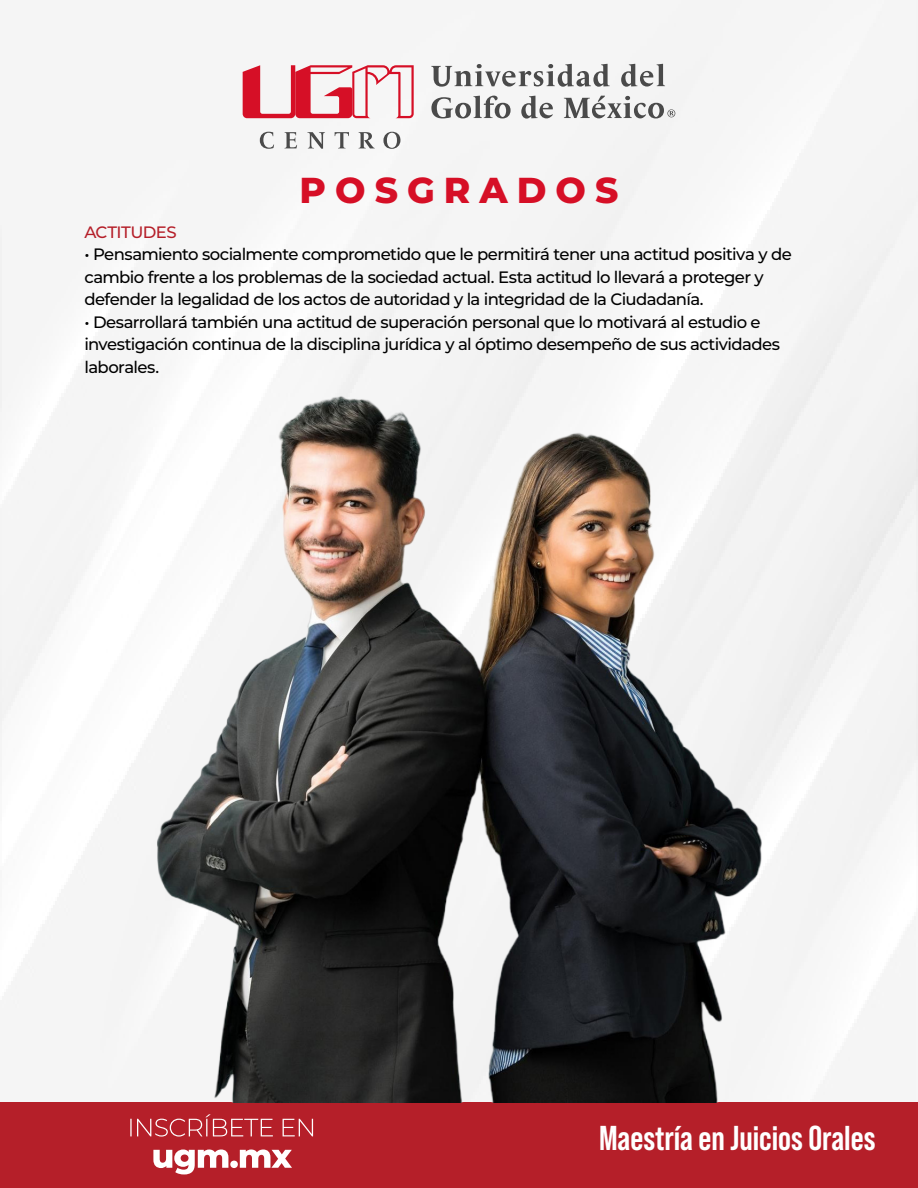
<style>
.page{position:relative;width:918px;height:1188px;background:#fff}
.page>*{position:absolute;margin:0;border:0;box-sizing:border-box;transform-origin:0 0}
.t1{font:800 36px "Montserrat";letter-spacing:.25em;color:#d60f26}
.t2{font:700 34.5px "Bebas Neue Pro";color:#fff}
.t3{font:500 16.5px/22.5px "Montserrat";letter-spacing:-.035em;color:#000}
.t4{font:500 16.5px "Montserrat";letter-spacing:-.03em;color:#b51f29}
</style>
<div class="page">
<div style="left:0;top:0;width:918px;height:1103px;background:#f5f5f5"></div>
<svg style="left:243px;top:65px;width:171px;height:53px"></svg>
<svg style="left:260px;top:132px;width:14px;height:17px"></svg>
<svg style="left:285px;top:132px;width:12px;height:16px"></svg>
<svg style="left:307px;top:132px;width:18px;height:17px"></svg>
<svg style="left:335px;top:132px;width:14px;height:16px"></svg>
<svg style="left:359px;top:132px;width:16px;height:16px"></svg>
<svg style="left:383px;top:132px;width:17px;height:17px"></svg>
<svg style="left:431px;top:96px;width:80px;height:22px"></svg>
<svg style="left:521px;top:96px;width:32px;height:23px"></svg>
<svg style="left:621px;top:64px;width:44px;height:23px"></svg>
<svg style="left:431px;top:64px;width:179px;height:23px"></svg>
<svg style="left:564px;top:96px;width:111px;height:22px"></svg>
<div style="left:0;top:1103px;width:918px;height:85px;background:#b51f29"></div>
<svg style="left:153px;top:1150px;width:139px;height:24px"></svg>
<svg style="left:130px;top:1114px;width:183px;height:23px"></svg>
<img style="left:148px;top:391px;width:622px;height:712px">
<p class="t1" style="left:300px;top:164px;width:320px">POSGRADOS</p>
<p class="t4" style="left:84px;top:221px;width:94px">ACTITUDES</p>
<p class="t3" style="left:84px;top:243px;width:709px">• Pensamiento socialmente comprometido que le permitirá tener una actitud positiva y de cambio frente a los problemas de la sociedad actual. Esta actitud lo llevará a proteger y defender la legalidad de los actos de autoridad y la integridad de la Ciudadanía.</p>
<p class="t3" style="left:84px;top:310px;width:697px">• Desarrollará también una actitud de superación personal que lo motivará al estudio e investigación continua de la disciplina jurídica y al óptimo desempeño de sus actividades laborales.</p>
<p class="t2" style="left:599px;top:1118px;width:278px">Maestría en Juicios Orales</p>
</div>
